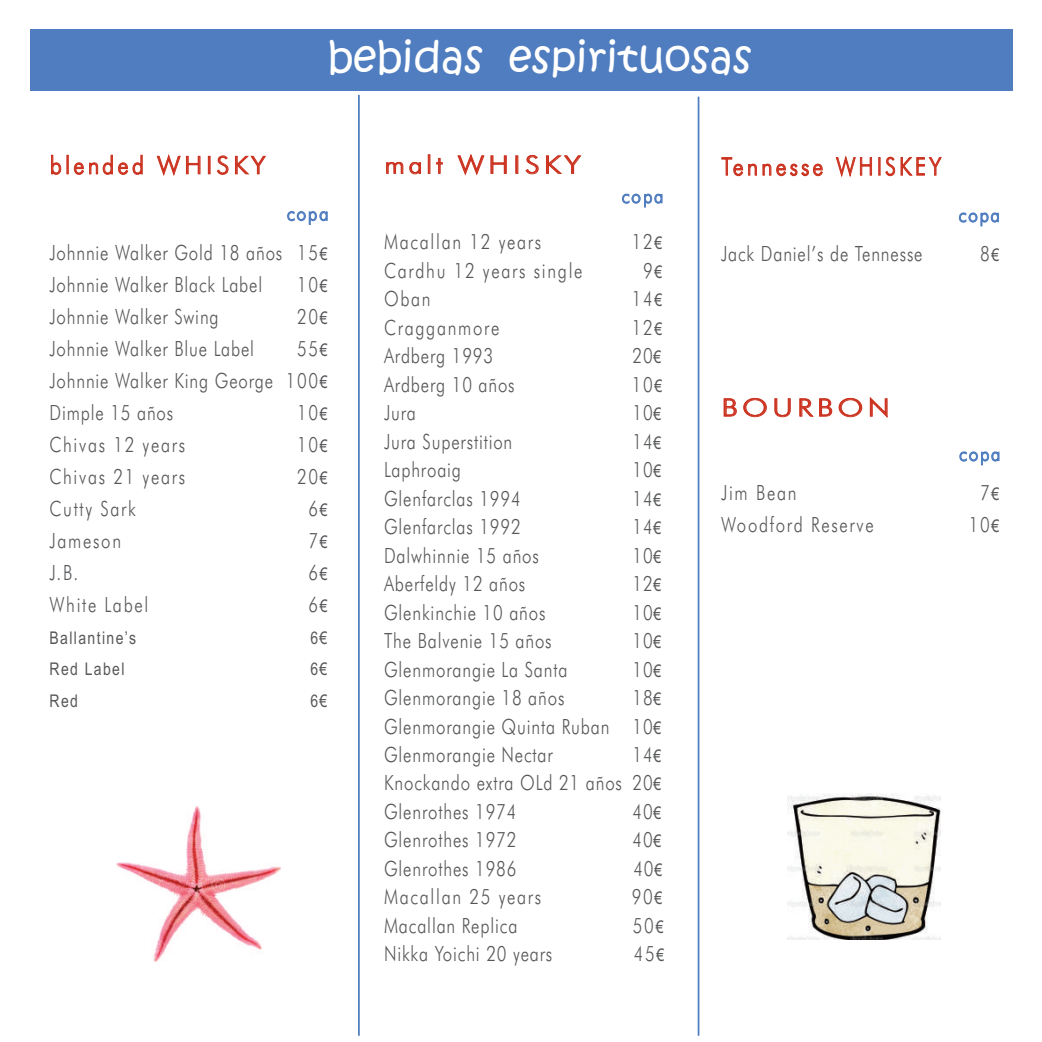
<style>
.page{position:relative;width:1042px;height:1042px;background:#fff}
.page>*{position:absolute;margin:0;border:0;box-sizing:border-box;transform-origin:0 0}
.t1{font:42px "Kristen ITC";color:#fff}
.t2{font:300 24.5px "Futura BT";letter-spacing:.15em;color:#cb311e;scale:.88 1}
.t3{font:300 24.5px "Futura BT";letter-spacing:.15em;color:#cb311e;scale:.9 1}
.t4{font:300 24.5px "Futura BT";letter-spacing:.15em;color:#cb311e;scale:1.05 1}
.t5{font:300 24.5px "Futura BT";letter-spacing:.15em;color:#cb311e;scale:1.2 1}
.t6{font:300 21px/28.5px "Futura BT";letter-spacing:.05em;color:#57585a;text-align:justify;scale:.8 1}
.t7{font:300 21px "Futura BT";letter-spacing:.1em;color:#57585a;scale:.8 1}
.t8{font:300 19.25px "Futura BT";letter-spacing:.1em;color:#4f7dbf;scale:.9 1}
.t9{font:17.5px "Arial";letter-spacing:.1em;color:#57585a;scale:.8 1}
.s1{font-family:"Arial";font-weight:400;font-size:17.5px}
</style>
<div class="page">
<div style="left:30px;top:30px;width:982px;height:61px;background:#4f7dbf"></div>
<hr style="left:358px;top:95px;width:2px;height:940px;background:#4f7dbf">
<hr style="left:698px;top:97px;width:1px;height:938px;background:#4f7dbf">
<img style="left:116px;top:806px;width:165px;height:155px">
<img style="left:787px;top:793px;width:153px;height:146px">
<p class="t3" style="left:50px;top:151px;width:241px">blended WHISKY</p>
<h1 class="t1" style="left:328px;top:34px;width:426px">bebidas espirituosas</h1>
<p class="t4" style="left:385px;top:151px;width:188px">malt WHISKY</p>
<p class="t8" style="left:622px;top:185px;width:48px">copa</p>
<p class="t2" style="left:721px;top:152px;width:251px">Tennesse WHISKEY</p>
<p class="t8" style="left:287px;top:202px;width:48px">copa</p>
<p class="t6" style="left:49px;top:237px;width:349px;line-height:32px">Johnnie Walker Gold 18 años 15<span class="s1">€<br></span>Johnnie Walker Black Label</p>
<p class="t6" style="left:297px;top:271px;width:40px">10<span class="s1">€</span></p>
<p class="t6" style="left:49px;top:302px;width:213px">Johnnie Walker Swing</p>
<p class="t6" style="left:297px;top:302px;width:40px">20<span class="s1">€</span></p>
<p class="t6" style="left:49px;top:334px;width:257px">Johnnie Walker Blue Label</p>
<p class="t6" style="left:49px;top:333px;width:349px;line-height:32px;text-indent:248px">55<span class="s1">€ </span>Johnnie Walker King George 100<span class="s1">€ </span>Dimple 15 años</p>
<p class="t6" style="left:297px;top:398px;width:40px">10<span class="s1">€</span></p>
<p class="t7" style="left:49px;top:432px;width:171px">Chivas 12 years</p>
<p class="t6" style="left:297px;top:430px;width:40px">10<span class="s1">€</span></p>
<p class="t7" style="left:49px;top:464px;width:171px">Chivas 21 years</p>
<p class="t6" style="left:297px;top:462px;width:40px">20<span class="s1">€</span></p>
<p class="t7" style="left:49px;top:496px;width:109px">Cutty Sark</p>
<p class="t6" style="left:308px;top:494px;width:25px">6<span class="s1">€</span></p>
<p class="t7" style="left:49px;top:528px;width:91px">Jameson</p>
<p class="t6" style="left:308px;top:526px;width:25px">7<span class="s1">€</span></p>
<p class="t6" style="left:49px;top:558px;width:38px">J.B.</p>
<p class="t6" style="left:308px;top:558px;width:25px">6<span class="s1">€</span></p>
<p class="t7" style="left:49px;top:592px;width:125px">White Label</p>
<p class="t6" style="left:308px;top:590px;width:25px">6<span class="s1">€</span></p>
<p class="t9" style="left:49px;top:627px;width:110px">Ballantine’s</p>
<p class="t9" style="left:310px;top:627px;width:23px">6€</p>
<p class="t9" style="left:49px;top:659px;width:95px">Red Label</p>
<p class="t9" style="left:310px;top:659px;width:23px">6€</p>
<p class="t9" style="left:49px;top:691px;width:37px">Red</p>
<p class="t9" style="left:310px;top:691px;width:23px">6€</p>
<p class="t7" style="left:384px;top:230px;width:198px">Macallan 12 years</p>
<p class="t6" style="left:632px;top:228px;width:40px">12<span class="s1">€</span></p>
<p class="t7" style="left:384px;top:258px;width:250px">Cardhu 12 years single</p>
<p class="t6" style="left:643px;top:256px;width:25px">9<span class="s1">€</span></p>
<p class="t6" style="left:384px;top:285px;width:60px">Oban</p>
<p class="t6" style="left:632px;top:285px;width:40px">14<span class="s1">€</span></p>
<p class="t7" style="left:384px;top:315px;width:146px">Cragganmore</p>
<p class="t6" style="left:632px;top:313px;width:40px">12<span class="s1">€</span></p>
<p class="t6" style="left:384px;top:342px;width:138px">Ardberg 1993</p>
<p class="t6" style="left:632px;top:342px;width:38px">20<span class="s1">€</span></p>
<p class="t6" style="left:384px;top:370px;width:165px">Ardberg 10 años</p>
<p class="t6" style="left:632px;top:370px;width:40px">10<span class="s1">€</span></p>
<p class="t6" style="left:384px;top:399px;width:42px">Jura</p>
<p class="t6" style="left:632px;top:399px;width:38px">10<span class="s1">€</span></p>
<p class="t6" style="left:384px;top:427px;width:162px">Jura Superstition</p>
<p class="t6" style="left:632px;top:427px;width:38px">14<span class="s1">€</span></p>
<p class="t6" style="left:384px;top:456px;width:98px">Laphroaig</p>
<p class="t6" style="left:632px;top:456px;width:38px">10<span class="s1">€</span></p>
<p class="t6" style="left:384px;top:484px;width:172px">Glenfarclas 1994</p>
<p class="t6" style="left:632px;top:484px;width:38px">14<span class="s1">€</span></p>
<p class="t6" style="left:384px;top:513px;width:172px">Glenfarclas 1992</p>
<p class="t6" style="left:632px;top:513px;width:38px">14<span class="s1">€</span></p>
<p class="t6" style="left:384px;top:541px;width:195px">Dalwhinnie 15 años</p>
<p class="t6" style="left:632px;top:541px;width:38px">10<span class="s1">€</span></p>
<p class="t6" style="left:384px;top:569px;width:178px">Aberfeldy 12 años</p>
<p class="t6" style="left:632px;top:569px;width:38px">12<span class="s1">€</span></p>
<p class="t6" style="left:384px;top:598px;width:203px">Glenkinchie 10 años</p>
<p class="t6" style="left:632px;top:598px;width:38px">10<span class="s1">€</span></p>
<p class="t6" style="left:384px;top:626px;width:211px">The Balvenie 15 años</p>
<p class="t6" style="left:632px;top:626px;width:38px">10<span class="s1">€</span></p>
<p class="t6" style="left:384px;top:655px;width:231px">Glenmorangie La Santa</p>
<p class="t6" style="left:632px;top:655px;width:38px">10<span class="s1">€</span></p>
<p class="t6" style="left:384px;top:683px;width:227px">Glenmorangie 18 años</p>
<p class="t6" style="left:384px;top:683px;width:348px;text-indent:248px">18<span class="s1">€ </span>Glenmorangie Quinta Ruban 10<span class="s1">€ </span>Glenmorangie Nectar</p>
<p class="t6" style="left:384px;top:740px;width:348px;text-indent:248px">14<span class="s1">€ </span>Knockando extra OLd 21 años 20<span class="s1">€ </span>Glenrothes 1974</p>
<p class="t6" style="left:632px;top:797px;width:38px">40<span class="s1">€</span></p>
<p class="t6" style="left:384px;top:826px;width:167px">Glenrothes 1972</p>
<p class="t6" style="left:632px;top:826px;width:38px">40<span class="s1">€</span></p>
<p class="t6" style="left:384px;top:854px;width:167px">Glenrothes 1986</p>
<p class="t6" style="left:633px;top:854px;width:38px">40<span class="s1">€</span></p>
<p class="t7" style="left:384px;top:885px;width:198px">Macallan 25 years</p>
<p class="t6" style="left:632px;top:883px;width:40px">90<span class="s1">€</span></p>
<p class="t6" style="left:384px;top:911px;width:168px">Macallan Replica</p>
<p class="t6" style="left:633px;top:911px;width:40px">50<span class="s1">€</span></p>
<p class="t6" style="left:384px;top:940px;width:212px">Nikka Yoichi 20 years</p>
<p class="t6" style="left:634px;top:940px;width:40px">45<span class="s1">€</span></p>
<p class="t8" style="left:958px;top:204px;width:47px">copa</p>
<p class="t6" style="left:721px;top:240px;width:253px">Jack Daniel’s de Tennesse</p>
<p class="t6" style="left:980px;top:240px;width:25px">8<span class="s1">€</span></p>
<p class="t5" style="left:721px;top:393px;width:142px">BOURBON</p>
<p class="t8" style="left:959px;top:443px;width:47px">copa</p>
<p class="t6" style="left:721px;top:479px;width:96px">Jim Bean</p>
<p class="t6" style="left:980px;top:479px;width:25px">7<span class="s1">€</span></p>
<p class="t7" style="left:721px;top:513px;width:192px">Woodford Reserve</p>
<p class="t6" style="left:969px;top:511px;width:40px">10<span class="s1">€</span></p>
</div>
